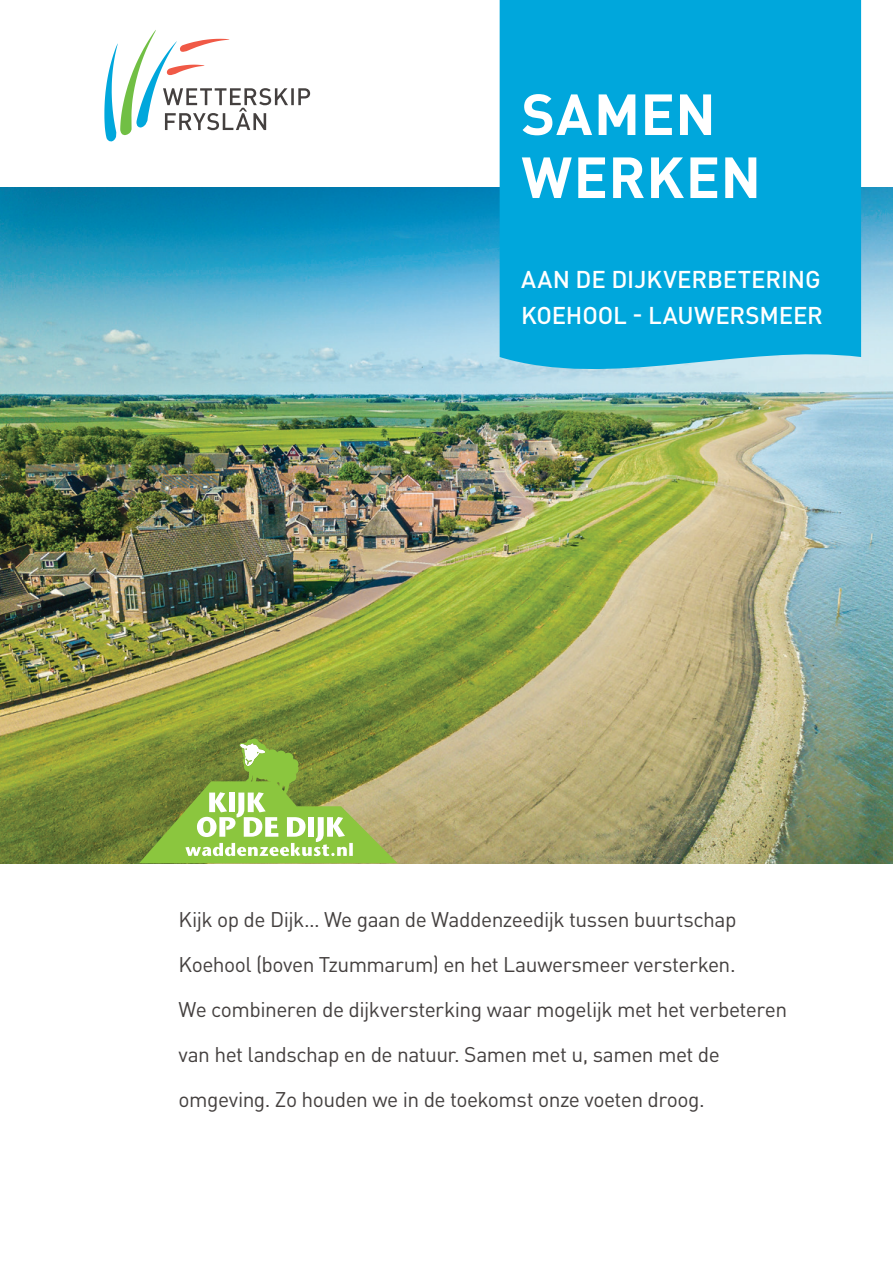
<style>
.page{position:relative;width:893px;height:1263px;background:#fff}
.page>*{position:absolute;margin:0;border:0;box-sizing:border-box;transform-origin:0 0}
.H1_Voor{font:700 57px/63px "DIN Pro";letter-spacing:.01em;color:#fff}
.H2_Sub_voor{font:500 24px/36px "DIN Pro";letter-spacing:-.005em;color:#fff}
.P_Voor{font:21px/45px "DIN Pro";letter-spacing:-.025em;color:#44403f}
</style>
<div class="page">
<img style="left:0;top:188px;width:893px;height:675px">
<svg style="left:104px;top:30px;width:206px;height:112px"></svg>
<svg style="left:500px;top:0;width:361px;height:390px;background:#0eabdd"></svg>
<svg style="left:139px;top:738px;width:259px;height:125px;background:#92ad55"></svg>
<h2 class="H1_Voor" style="left:521px;top:76px;width:241px">SAMEN<br>WERKEN</h2>
<p class="H2_Sub_voor" style="left:521px;top:260px;width:303px">AAN DE DIJKVERBETERING<br>KOEHOOL - LAUWERSMEER</p>
<h1 class="P_Voor" style="left:179px;top:895px;width:610px">Kijk op de Dijk... We gaan de Waddenzeedijk tussen buurtschap Koehool (boven Tzummarum) en het Lauwersmeer versterken.<br>We combineren de dijkversterking waar mogelijk met het verbeteren van het landschap en de natuur. Samen met u, samen met de omgeving. Zo houden we in de toekomst onze voeten droog.</h1>
</div>
